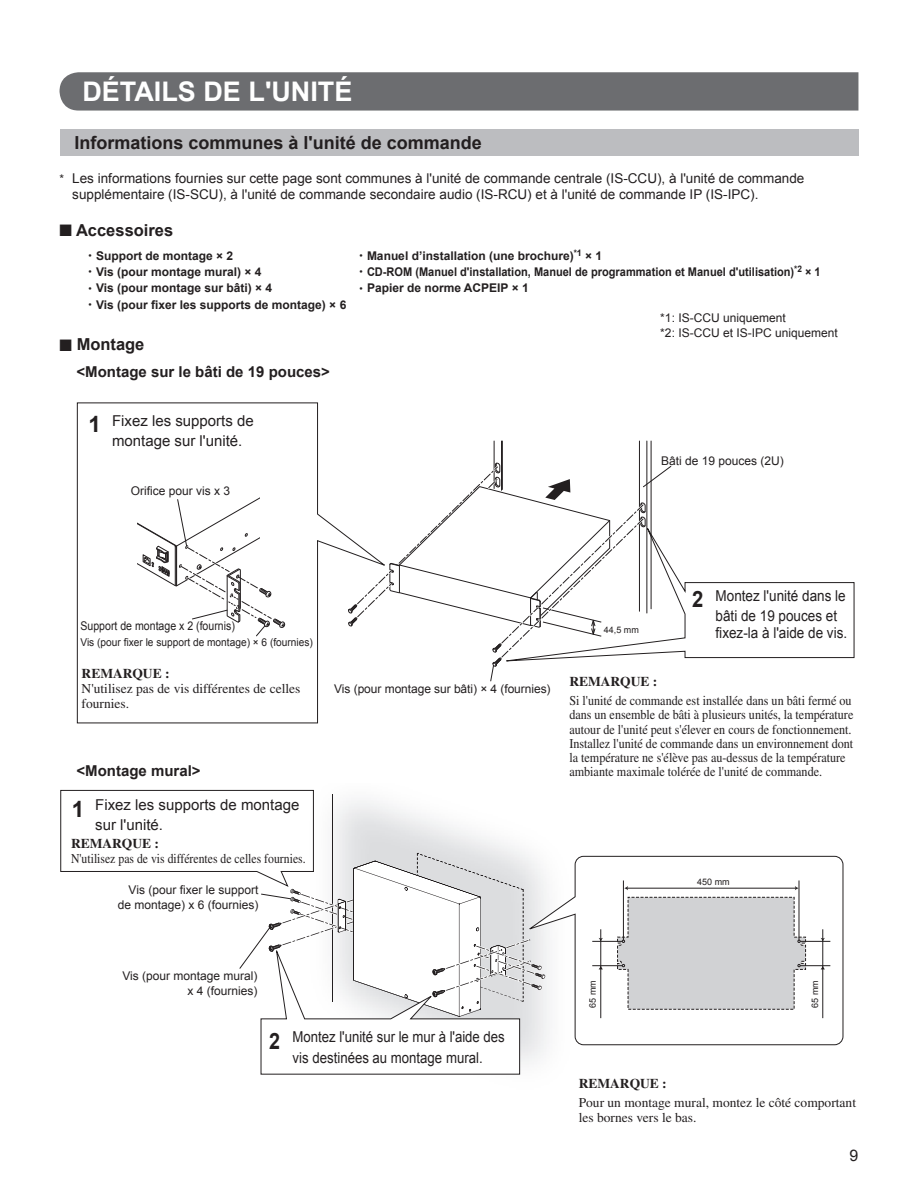
<style>
.page{position:relative;width:918px;height:1188px;background:#fff}
.page>*{position:absolute;margin:0;border:0;box-sizing:border-box;transform-origin:0 0}
.t1{font:700 27px "Arial";color:#fff}
.t2{font:700 22.5px "Arial";color:#231f20}
.t3{font:700 22.5px "Arial";color:#231f20;scale:.88 1}
.t4{font:700 22.5px "Arial";color:#231f20;scale:.9 1}
.t5{font:700 18px "Arial";color:#231f20}
.t6{font:700 16.5px "Arial";color:#231f20}
.t7{font:15.9px "Arial";color:#231f20}
.t8{font:15px "Arial";color:#231f20}
.t9{font:15px "Arial";color:#231f20;scale:.88 1}
.t10{font:15px/16.5px "Arial";color:#231f20;scale:.9 1}
.t11{font:700 15px "Arial";color:#231f20}
.t12{font:13.5px/14.2px "Times";color:#231f20;scale:.9 1}
.t13{font:13.5px/15.8px "Arial";color:#231f20}
.t14{font:13.5px/15px "Times";color:#231f20}
.t15{font:13.5px "Times";color:#231f20;scale:.87 1}
.t16{font:700 13.5px "Times";color:#231f20}
.t17{font:12px/15px "Arial";color:#231f20;text-align:right}
.t18{font:700 12px "Arial";color:#231f20}
.t19{font:700 12px "Arial";color:#231f20;scale:.92 1}
.t20{font:12px "Arial";color:#231f20;scale:.88 1}
.t21{font:10.8px "Arial";color:#231f20;scale:.94 1}
.t22{font:10.5px/10.5px "Helvetica";color:#231f20}
.t23{font:9px "Arial";color:#231f20}
.s1{font-size:12px}
.s2{font-family:"Koz Min Pro Regular 90 msp RKSJ H";font-weight:400}
</style>
<div class="page">
<div style="left:60px;top:72px;width:798px;height:39px;background:#6c6d70"></div>
<div style="left:60px;top:129px;width:798px;height:27px;background:#bcbdc0"></div>
<hr style="left:639px;top:441px;width:1px;height:170px;background:#231f20">
<hr style="left:647px;top:441px;width:1px;height:172px;background:#231f20">
<hr style="left:651px;top:441px;width:1px;height:168px;background:#231f20">
<hr style="left:494px;top:441px;width:1px;height:48px;background:#231f20">
<hr style="left:501px;top:441px;width:1px;height:49px;background:#231f20">
<hr style="left:502px;top:441px;width:1px;height:48px;background:#231f20">
<svg style="left:389px;top:462px;width:283px;height:220px"></svg>
<svg style="left:545px;top:856px;width:299px;height:190px"></svg>
<hr style="left:627px;top:888px;width:169px;height:1px;background:#231f20">
<svg style="left:795px;top:886px;width:4px;height:4px"></svg>
<svg style="left:624px;top:886px;width:4px;height:4px"></svg>
<hr style="left:601px;top:929px;width:1px;height:89px;background:#231f20">
<svg style="left:599px;top:938px;width:4px;height:3px"></svg>
<svg style="left:617px;top:897px;width:189px;height:113px;background:#d1d2d3"></svg>
<hr style="left:623px;top:880px;width:1px;height:60px;background:#231f20">
<hr style="left:799px;top:880px;width:1px;height:60px;background:#231f20">
<hr style="left:592px;top:941px;width:30px;height:1px;background:#231f20">
<hr style="left:592px;top:965px;width:30px;height:1px;background:#231f20">
<hr style="left:823px;top:929px;width:1px;height:89px;background:#231f20">
<svg style="left:821px;top:938px;width:4px;height:3px"></svg>
<hr style="left:800px;top:941px;width:30px;height:1px;background:#231f20">
<hr style="left:800px;top:965px;width:30px;height:1px;background:#231f20">
<svg style="left:77px;top:402px;width:312px;height:322px"></svg>
<svg style="left:486px;top:518px;width:369px;height:145px"></svg>
<svg style="left:60px;top:790px;width:485px;height:285px"></svg>
<div style="left:604px;top:617px;width:43px;height:24px;background:#fff"></div>
<h1 class="t1" style="left:82px;top:77px;width:271px">DÉTAILS DE L'UNITÉ</h1>
<h3 class="t5" style="left:74px;top:133px;width:409px">Informations communes à l'unité de commande</h3>
<p class="t13" style="left:72px;top:171px;width:734px;text-indent:-13px"><span class="s1">*</span> Les informations fournies sur cette page sont communes à l'unité de commande centrale (IS-CCU), à l'unité de commande supplémentaire (IS-SCU), à l'unité de commande secondaire audio (IS-RCU) et à l'unité de commande IP (IS-IPC).</p>
<p class="t6" style="left:60px;top:221px;width:115px">■ Accessoires</p>
<p class="t18" style="left:84px;top:249px;width:151px"><span class="s2">・</span>Support de montage × 2</p>
<p class="t18" style="left:355px;top:249px;width:249px"><span class="s2">・</span>Manuel d’installation (une brochure)<sup>*1</sup> × 1</p>
<p class="t18" style="left:84px;top:265px;width:179px"><span class="s2">・</span>Vis (pour montage mural) × 4</p>
<p class="t19" style="left:355px;top:265px;width:508px"><span class="s2">・</span>CD-ROM (Manuel d'installation, Manuel de programmation et Manuel d'utilisation)<sup>*2</sup> × 1</p>
<p class="t18" style="left:84px;top:281px;width:190px"><span class="s2">・</span>Vis (pour montage sur bâti) × 4</p>
<p class="t18" style="left:355px;top:281px;width:175px"><span class="s2">・</span>Papier de norme ACPEIP × 1</p>
<p class="t18" style="left:84px;top:298px;width:264px"><span class="s2">・</span>Vis (pour fixer les supports de montage) × 6</p>
<p class="t6" style="left:60px;top:335px;width:86px">■ Montage</p>
<p class="t11" style="left:77px;top:363px;width:255px">&lt;Montage sur le bâti de 19 pouces&gt;</p>
<p class="t17" style="left:660px;top:311px;width:179px;text-align:left">*1: IS-CCU uniquement<br>*2: IS-CCU et IS-IPC uniquement</p>
<h2 class="t2" style="left:89px;top:412px;width:14px">1</h2>
<p class="t8" style="left:112px;top:412px;width:143px">Fixez les supports de</p>
<p class="t8" style="left:112px;top:432px;width:132px">montage sur l'unité.</p>
<p class="t17" style="left:131px;top:484px;width:101px">Orifice pour vis x 3</p>
<p class="t17" style="left:661px;top:453px;width:124px">Bâti de 19 pouces (2U)</p>
<p class="t20" style="left:81px;top:619px;width:177px">Support de montage x 2 (fournis)</p>
<p class="t21" style="left:80px;top:636px;width:249px">Vis (pour fixer le support de montage) × 6 (fournies)</p>
<p class="t16" style="left:82px;top:669px;width:89px">REMARQUE :</p>
<p class="t14" style="left:82px;top:682px;width:220px">N'utilisez pas de vis différentes de celles fournies.</p>
<p class="t11" style="left:77px;top:762px;width:126px">&lt;Montage mural&gt;</p>
<h2 class="t2" style="left:72px;top:796px;width:14px">1</h2>
<p class="t8" style="left:95px;top:797px;width:206px">Fixez les supports de montage</p>
<p class="t8" style="left:95px;top:817px;width:69px">sur l'unité.</p>
<p class="t16" style="left:71px;top:839px;width:89px">REMARQUE :</p>
<p class="t15" style="left:71px;top:854px;width:271px">N'utilisez pas de vis différentes de celles fournies.</p>
<p class="t17" style="left:118px;top:882px;width:142px">Vis (pour fixer le support de montage) x 6 (fournies)</p>
<p class="t17" style="left:334px;top:681px;width:218px">Vis (pour montage sur bâti) × 4 (fournies)</p>
<p class="t22" style="left:604px;top:620px;width:42px">44.5 mm (1-3/4")</p>
<p class="t23" style="left:604px;top:624px;width:37px">44,5 mm</p>
<h2 class="t4" style="left:692px;top:587px;width:14px">2</h2>
<p class="t10" style="left:716px;top:587px;width:146px">Montez l'unité dans le</p>
<p class="t10" style="left:716px;top:608px;width:148px">bâti de 19 pouces et fixez-la à l'aide de vis.</p>
<p class="t16" style="left:569px;top:676px;width:89px">REMARQUE :</p>
<p class="t12" style="left:569px;top:695px;width:317px">Si l'unité de commande est installée dans un bâti fermé ou dans un ensemble de bâti à plusieurs unités, la température autour de l'unité peut s'élever en cours de fonctionnement.<br>Installez l'unité de commande dans un environnement dont la température ne s'élève pas au-dessus de la température ambiante maximale tolérée de l'unité de commande.</p>
<p class="t23" style="left:697px;top:877px;width:34px">450 mm</p>
<p class="t17" style="left:122px;top:968px;width:137px">Vis (pour montage mural) x 4 (fournies)</p>
<h2 class="t3" style="left:269px;top:1028px;width:14px">2</h2>
<p class="t9" style="left:293px;top:1029px;width:242px">Montez l'unité sur le mur à l'aide des</p>
<p class="t9" style="left:293px;top:1049px;width:217px">vis destinées au montage mural.</p>
<p class="t23" style="left:588px;top:1008px;width:29px;rotate:-90deg">65 mm</p>
<p class="t23" style="left:810px;top:1008px;width:29px;rotate:-90deg">65 mm</p>
<p class="t16" style="left:579px;top:1079px;width:89px">REMARQUE :</p>
<p class="t14" style="left:579px;top:1096px;width:279px">Pour un montage mural, montez le côté comportant les bornes vers le bas.</p>
<p class="t7" style="left:849px;top:1147px;width:10px">9</p>
</div>
